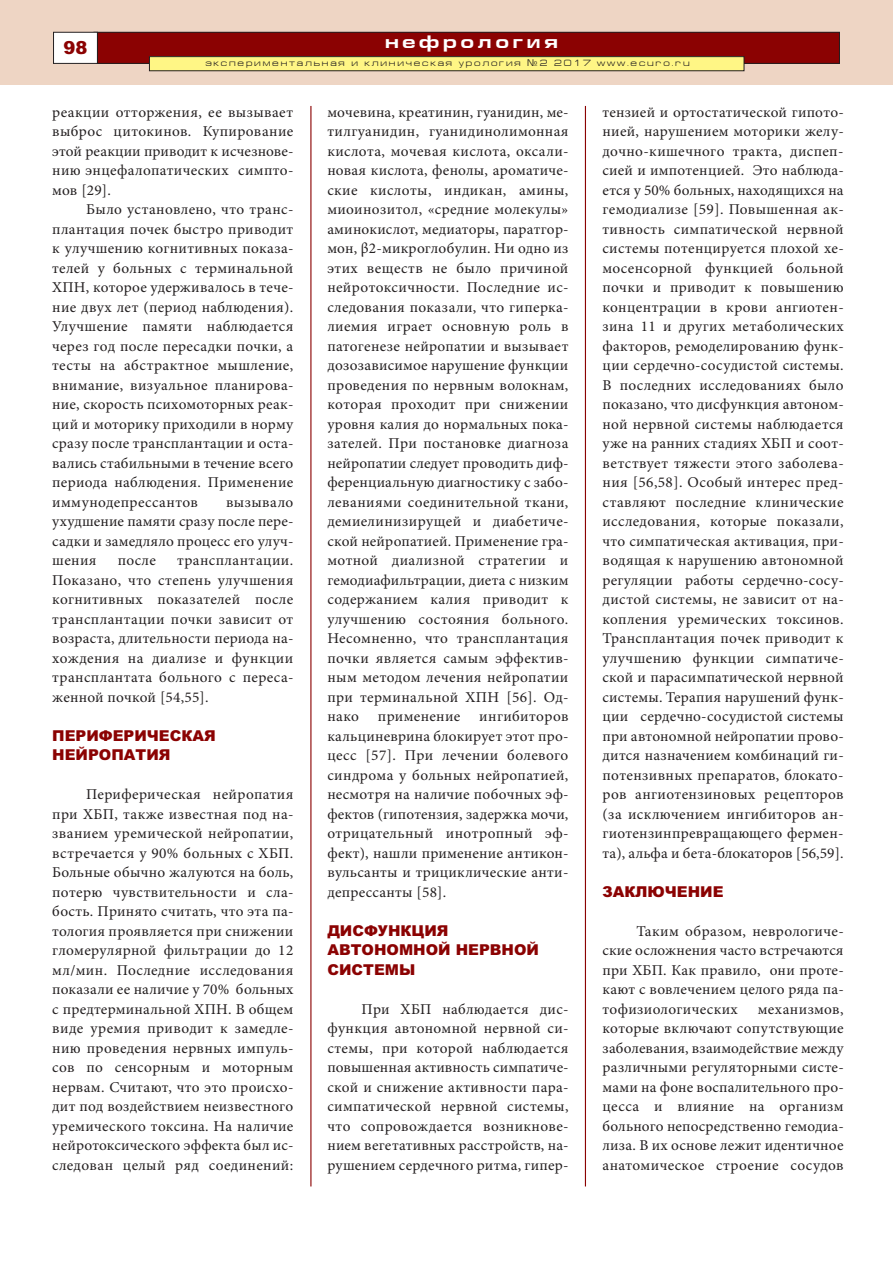
<style>
.page{position:relative;width:893px;height:1263px;background:#fff}
.page>*{position:absolute;margin:0;border:0;box-sizing:border-box;transform-origin:0 0}
.t1{font:700 18px "Europe Ext";letter-spacing:.2em;color:#fff}
.t2{font:900 18px "Arial";color:#8b0202}
.t3{font:15px/19.5px "Minion Pro";letter-spacing:.02em;color:#231f20;text-align:justify}
.t4{font:900 15px/19.5px "Arial";color:#8b0202}
.t5{font:9px "Europe Ext Normal";letter-spacing:.2em;color:#231f20}
.s1{font-family:"Europe"}
</style>
<div class="page">
<hr style="left:310px;top:106px;width:1px;height:1080px;background:#8b0202">
<hr style="left:585px;top:106px;width:1px;height:1080px;background:#8b0202">
<div style="left:0;top:0;width:893px;height:85px;background:#eed5c4"></div>
<div style="left:94px;top:32px;width:745px;height:31px;background:#8b0202"></div>
<div style="left:94px;top:32px;width:746px;height:32px;border:1px solid #231f20"></div>
<div style="left:54px;top:32px;width:43px;height:31px;background:#fff"></div>
<div style="left:53px;top:32px;width:45px;height:32px;border:1px solid #231f20"></div>
<div style="left:149px;top:57px;width:595px;height:14px;background:#fff685"></div>
<div style="left:149px;top:56px;width:595px;height:15px;border:1px solid #231f20"></div>
<p class="t2" style="left:64px;top:37px;width:26px">98</p>
<p class="t1" style="left:385px;top:31px;width:174px">нефрология</p>
<p class="t5" style="left:205px;top:58px;width:486px">экспериментальная и клиническая урология <span class="s1">¹</span>2 2017 www.ecuro.ru</p>
<p class="t3" style="left:52px;top:104px;width:243px">реакции отторжения, ее вызывает выброс цитокинов. Купирование этой реакции приводит к исчезнове&shy;нию энцефалопатических симпто&shy;мов [29].</p>
<p class="t3" style="left:52px;top:201px;width:243px;text-indent:34px">Было установлено, что транс&shy;плантация почек быстро приводит к улучшению когнитивных показа&shy;телей у больных с терминальной ХПН, которое удерживалось в тече&shy;ние двух лет (период наблюдения).<br>Улучшение памяти наблюдается через год после пересадки почки, а тесты на абстрактное мышление, внимание, визуальное планирова&shy;ние, скорость психомоторных реак&shy;ций и моторику приходили в норму сразу после трансплантации и оста&shy;вались стабильными в течение всего периода наблюдения. Применение иммунодепрессантов</p>
<p class="t3" style="left:52px;top:494px;width:243px;text-indent:174px">вызывало ухудшение памяти сразу после пере&shy;садки и замедляло процесс его улуч&shy;шения</p>
<p class="t3" style="left:52px;top:552px;width:243px;text-indent:125px">трансплантации.<br>Показано, что степень улучшения когнитивных показателей после трансплантации почки зависит от возраста, длительности периода на&shy;хождения на диализе и функции трансплантата больного с переса&shy;женной почкой [54,55].</p>
<p class="t4" style="left:52px;top:726px;width:165px">ПЕРИФЕРИЧЕСКАЯ<br>НЕЙРОПАТИЯ</p>
<p class="t3" style="left:52px;top:786px;width:243px;text-indent:34px">Периферическая нейропатия при ХБП, также известная под на&shy;званием уремической нейропатии, встречается у 90% больных с ХБП.<br>Больные обычно жалуются на боль, потерю чувствительности и сла&shy;бость. Принято считать, что эта па&shy;тология проявляется при снижении гломерулярной фильтрации до 12 мл/мин. Последние исследования показали ее наличие у 70% больных c предтерминальной ХПН. В общем виде уремия приводит к замедле&shy;нию проведения нервных импуль&shy;сов по сенсорным и моторным нервам. Считают, что это происхо&shy;дит под воздействием неизвестного уремического токсина. На наличие нейротоксического эффекта был ис&shy;следован целый ряд соединений:</p>
<p class="t3" style="left:118px;top:552px;width:40px">после</p>
<p class="t3" style="left:327px;top:104px;width:243px">мочевина, креатинин, гуанидин, ме&shy;тилгуанидин, гуанидинолимонная кислота, мочевая кислота, оксали&shy;новая кислота, фенолы, ароматиче&shy;ские кислоты, индикан, амины, миоинозитол, «средние молекулы» аминокислот, медиаторы, паратгор&shy;мон, β2-микроглобулин. Ни одно из этих веществ не было причиной нейротоксичности. Последние ис&shy;следования показали, что гиперка&shy;лиемия играет основную роль в патогенезе нейропатии и вызывает дозозависимое нарушение функции проведения по нервным волокнам, которая проходит при снижении уровня калия до нормальных пока&shy;зателей. При постановке диагноза нейропатии следует проводить диф&shy;ференциальную диагностику с забо&shy;леваниями соединительной ткани, демиелинизирущей и диабетиче&shy;ской нейропатией. Применение гра&shy;мотной диализной стратегии и гемодиафильтрации, диета с низким содержанием калия приводит к улучшению состояния больного.<br>Несомненно, что трансплантация почки является самым эффектив&shy;ным методом лечения нейропатии при терминальной ХПН [56]. Од&shy;нако</p>
<p class="t3" style="left:327px;top:708px;width:243px;text-indent:152px">ингибиторов кальциневрина блокирует этот про&shy;цесс [57]. При лечении болевого синдрома у больных нейропатией, несмотря на наличие побочных эф&shy;фектов (гипотензия, задержка мочи, отрицательный инотропный эф&shy;фект), нашли применение антикон&shy;вульсанты и трициклические анти&shy;депрессанты [58].</p>
<p class="t4" style="left:327px;top:921px;width:213px">ДИСФУНКЦИЯ<br>АВТОНОМНОЙ НЕРВНОЙ<br>СИСТЕМЫ</p>
<p class="t3" style="left:327px;top:1001px;width:243px;text-indent:34px">При ХБП наблюдается дис&shy;функция автономной нервной си&shy;стемы, при которой наблюдается повышенная активность симпатиче&shy;ской и снижение активности пара&shy;симпатической нервной системы, что сопровождается возникнове&shy;нием вегетативных расстройств, на&shy;рушением сердечного ритма, гипер-</p>
<p class="t3" style="left:378px;top:708px;width:84px">применение</p>
<p class="t3" style="left:602px;top:104px;width:243px">тензией и ортостатической гипото&shy;нией, нарушением моторики желу&shy;дочно-кишечного тракта, диспеп&shy;сией и импотенцией. Это наблюда&shy;ется у 50% больных, находящихся на гемодиализе [59]. Повышенная ак&shy;тивность симпатической нервной системы потенцируется плохой хе&shy;мосенсорной функцией больной почки и приводит к повышению концентрации в крови ангиотен&shy;зина 11 и других метаболических факторов, ремоделированию функ&shy;ции сердечно-сосудистой системы.<br>В последних исследованиях было показано, что дисфункция автоном&shy;ной нервной системы наблюдается уже на ранних стадиях ХБП и соот&shy;ветствует тяжести этого заболева&shy;ния [56,58]. Особый интерес пред&shy;ставляют последние клинические исследования, которые показали, что симпатическая активация, при&shy;водящая к нарушению автономной регуляции работы сердечно-сосу&shy;дистой системы, не зависит от на&shy;копления уремических токсинов.<br>Трансплантация почек приводит к улучшению функции симпатиче&shy;ской и парасимпатической нервной системы. Терапия нарушений функ&shy;ции сердечно-сосудистой системы при автономной нейропатии прово&shy;дится назначением комбинаций ги&shy;потензивных препаратов, блокато&shy;ров ангиотензиновых рецепторов (за исключением ингибиторов ан&shy;гиотензинпревращающего фермен&shy;та), альфа и бета-блокаторов [56,59].</p>
<p class="t4" style="left:602px;top:882px;width:123px">ЗАКЛЮЧЕНИЕ</p>
<p class="t3" style="left:602px;top:923px;width:243px;text-indent:34px">Таким образом, неврологиче&shy;ские осложнения часто встречаются при ХБП. Как правило, они проте&shy;кают с вовлечением целого ряда па&shy;тофизиологических</p>
<p class="t3" style="left:602px;top:1001px;width:243px;text-indent:155px">механизмов, которые включают сопутствующие заболевания, взаимодействие между различными регуляторными систе&shy;мами на фоне воспалительного про&shy;цесса и влияние на организм больного непосредственно гемодиа&shy;лиза. В их основе лежит идентичное анатомическое строение сосудов</p>
</div>
